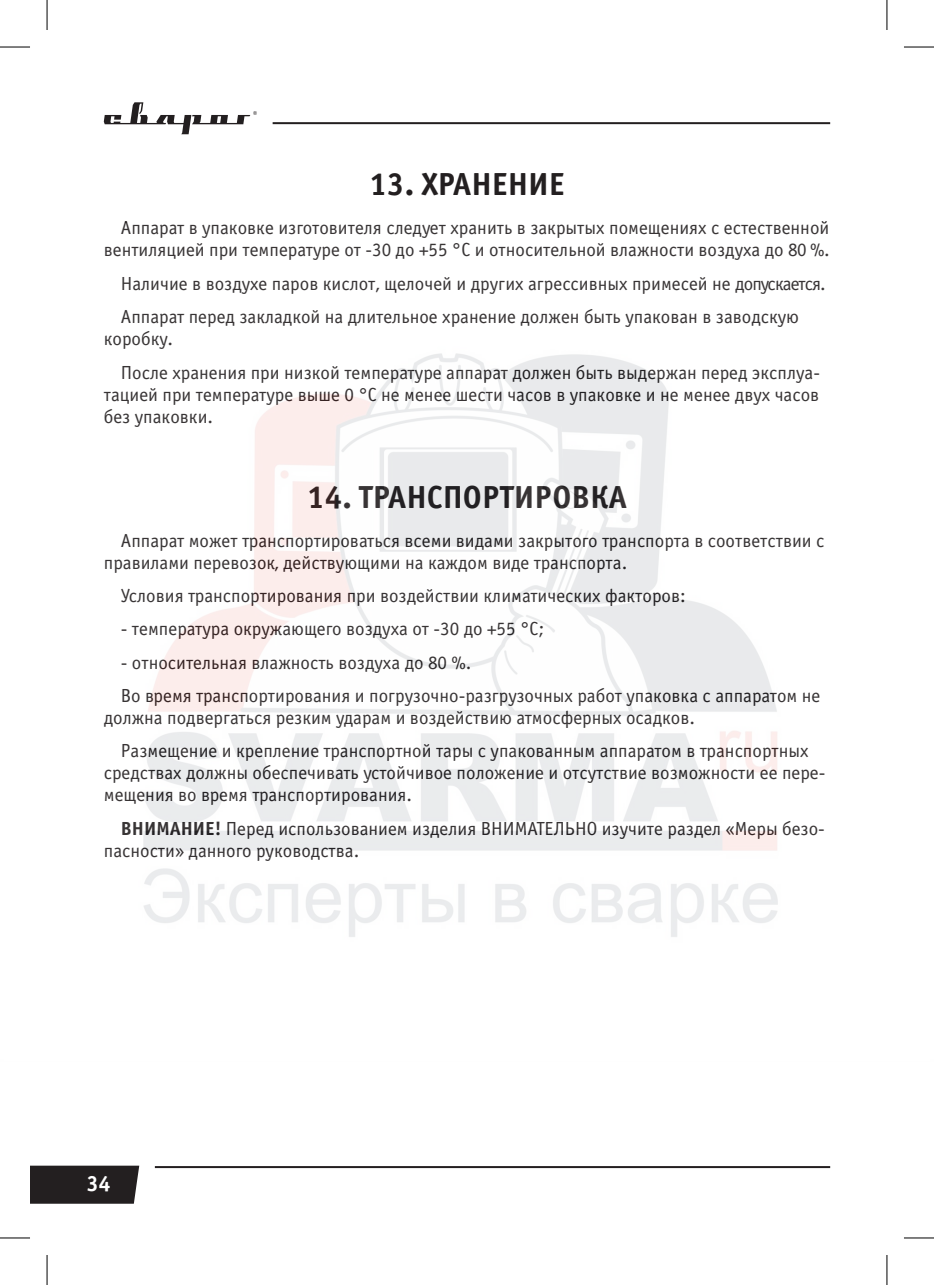
<style>
.page{position:relative;width:934px;height:1285px;background:#fff}
.page>*{position:absolute;margin:0;border:0;box-sizing:border-box;transform-origin:0 0}
.t1{font:700 32px "Officina Sans C";color:#231f20}
.t2{font:700 22px "Officina Serif C";color:#fff}
.t3{font:19px/22px "Officina Sans C";color:#231f20}
.s1{font-weight:700}
</style>
<div class="page">
<div style="left:30px;top:1165px;width:109px;height:38px;background:#231f20"></div>
<hr style="left:155px;top:1166px;width:674px;height:2px;background:#231f20">
<hr style="left:272px;top:122px;width:557px;height:2px;background:#231f20">
<svg style="left:104px;top:102px;width:153px;height:32px"></svg>
<hr style="left:0;top:47px;width:30px;height:1px;background:#000">
<hr style="left:903px;top:47px;width:30px;height:1px;background:#000">
<hr style="left:0;top:1237px;width:30px;height:1px;background:#000">
<hr style="left:903px;top:1237px;width:30px;height:1px;background:#000">
<hr style="left:47px;top:0;width:1px;height:30px;background:#000">
<hr style="left:47px;top:1255px;width:1px;height:30px;background:#000">
<hr style="left:886px;top:0;width:1px;height:30px;background:#000">
<hr style="left:886px;top:1255px;width:1px;height:30px;background:#000">
<img style="left:143px;top:353px;width:635px;height:584px">
<h1 class="t1" style="left:369px;top:166px;width:197px">13. ХРАНЕНИЕ</h1>
<p class="t3" style="left:104px;top:217px;width:727px;text-align:right">Аппарат в упаковке изготовителя следует хранить в закрытых помещениях с естественной вентиляцией при температуре от -30 до +55 °С и относительной влажности воздуха до 80 %.</p>
<p class="t3" style="left:121px;top:267px;width:706px;line-height:33.4px">Наличие в воздухе паров кислот, щелочей и других агрессивных примесей не допускается.<br>Аппарат перед закладкой на длительное хранение должен быть упакован в заводскую</p>
<p class="t3" style="left:121px;top:322px;width:700px;line-height:33.4px;text-indent:-17px">коробку.<br>После хранения при низкой температуре аппарат должен быть выдержан перед эксплуа-</p>
<p class="t3" style="left:104px;top:383px;width:716px">тацией при температуре выше 0 °С не менее шести часов в упаковке и не менее двух часов без упаковки.</p>
<h1 class="t1" style="left:306px;top:478px;width:322px">14. ТРАНСПОРТИРОВКА</h1>
<p class="t3" style="left:104px;top:529px;width:721px;text-indent:17px">Аппарат может транспортироваться всеми видами закрытого транспорта в соответствии с правилами перевозок, действующими на каждом виде транспорта.</p>
<p class="t3" style="left:121px;top:585px;width:566px">Условия транспортирования при воздействии климатических факторов:</p>
<p class="t3" style="left:121px;top:618px;width:425px">- температура окружающего воздуха от -30 до +55 °С;</p>
<p class="t3" style="left:121px;top:646px;width:700px;line-height:33.4px">- относительная влажность воздуха до 80 %.<br>Во время транспортирования и погрузочно-разгрузочных работ упаковка с аппаратом не</p>
<p class="t3" style="left:121px;top:701px;width:689px;line-height:33.4px;text-indent:-17px">должна подвергаться резким ударам и воздействию атмосферных осадков.<br>Размещение и крепление транспортной тары с упакованным аппаратом в транспортных</p>
<p class="t3" style="left:104px;top:762px;width:723px">средствах должны обеспечивать устойчивое положение и отсутствие возможности ее пере&shy;мещения во время транспортирования.</p>
<p class="t3" style="left:104px;top:818px;width:722px;text-indent:17px"><span class="s1">ВНИМАНИЕ!</span> Перед использованием изделия ВНИМАТЕЛЬНО изучите раздел «Меры безо&shy;пасности» данного руководства.</p>
<p class="t2" style="left:86px;top:1170px;width:26px">34</p>
</div>
